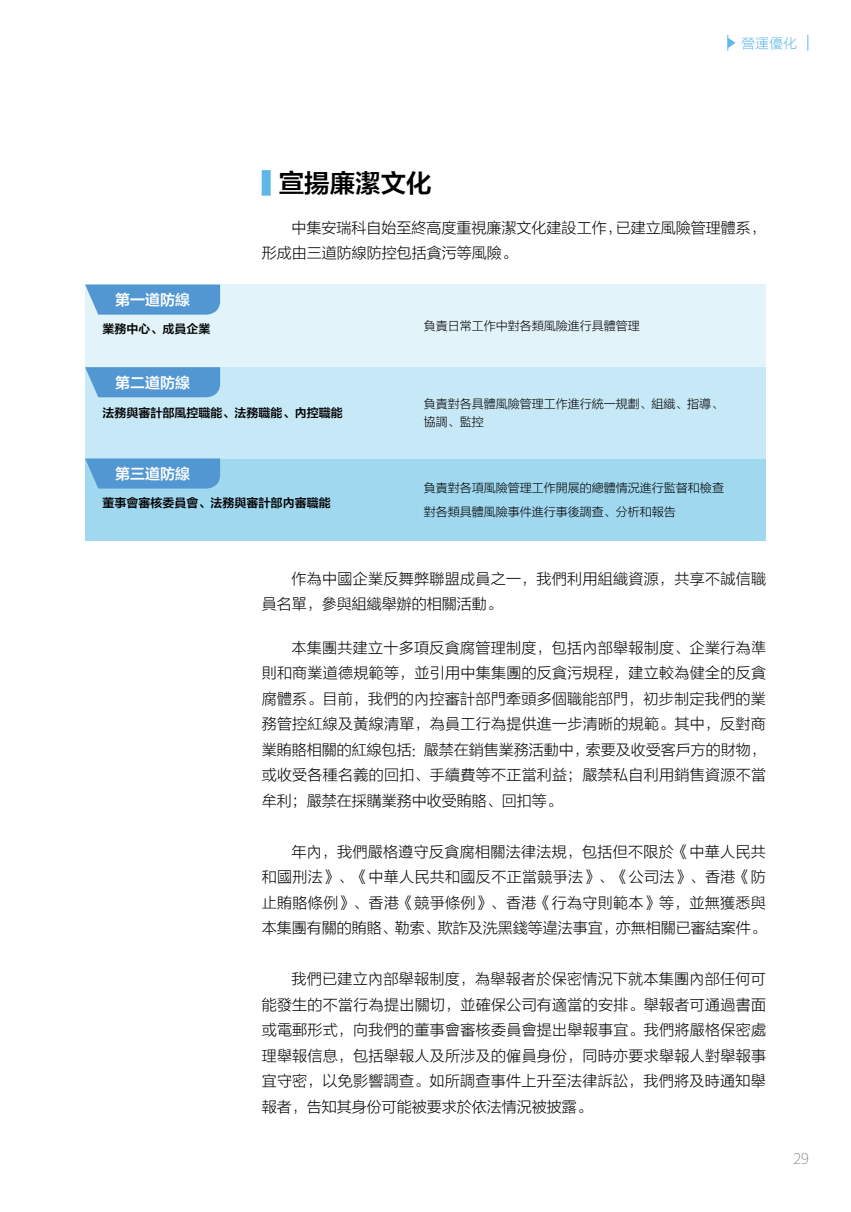
<style>
.page{position:relative;width:851px;height:1212px;background:#fff}
.page>*{position:absolute;margin:0;border:0;box-sizing:border-box;transform-origin:0 0}
.t1{font:25.5px "FZLTZCHK GBK1 0";color:#000}
.t2{font:15px/25.5px "FZLTXHK GBK1 0";color:#000;text-align:justify}
.t3{font:15px/25.5px "FZLTXHK GBK1 0";letter-spacing:.02em;color:#000}
.t4{font:15px "FZLTZCHK GBK1 0";color:#fff}
.t5{font:200 15px "Source Han Sans CN";color:#727171}
.t6{font:13.5px "FZLTXHK GBK1 0";color:#5eb7e8}
.t7{font:12px/18px "FZLTXHK GBK1 0";color:#000}
.t8{font:12px "FZLTZCHK GBK1 0";color:#000}
</style>
<div class="page">
<div style="left:85px;top:458px;width:680px;height:83px;background:#a0d8ef"></div>
<div style="left:85px;top:367px;width:680px;height:91px;background:#c7e8f6"></div>
<div style="left:85px;top:285px;width:680px;height:82px;background:#e2f3fa"></div>
<svg style="left:85px;top:285px;width:135px;height:30px;background:#5c9dd4"></svg>
<svg style="left:85px;top:367px;width:135px;height:30px;background:#599cd4"></svg>
<svg style="left:85px;top:458px;width:135px;height:30px;background:#589bd4"></svg>
<div style="left:261px;top:170px;width:9px;height:26px;background:#5eb7e8"></div>
<svg style="left:807px;top:35px;width:1px;height:16px"></svg>
<svg style="left:727px;top:35px;width:8px;height:16px"></svg>
<p class="t6" style="left:741px;top:36px;width:57px">營運優化</p>
<p class="t4" style="left:115px;top:292px;width:76px">第一道防線</p>
<p class="t8" style="left:102px;top:322px;width:109px">業務中心、成員企業</p>
<p class="t4" style="left:115px;top:374px;width:76px">第二道防線</p>
<h1 class="t1" style="left:279px;top:169px;width:155px">宣揚廉潔文化</h1>
<p class="t2" style="left:261px;top:215px;width:505px;text-indent:30px">中集安瑞科自始至終高度重視廉潔文化建設工作，已建立風險管理體系，形成由三道防線防控包括貪污等風險。</p>
<p class="t7" style="left:423px;top:317px;width:217px">負責日常工作中對各類風險進行具體管理</p>
<p class="t8" style="left:102px;top:407px;width:241px">法務與審計部風控職能、法務職能、內控職能</p>
<p class="t4" style="left:115px;top:465px;width:76px">第三道防線</p>
<p class="t8" style="left:102px;top:496px;width:229px">董事會審核委員會、法務與審計部內審職能</p>
<p class="t7" style="left:423px;top:395px;width:301px">負責對各具體風險管理工作進行統一規劃、組織、指導、協調、監控</p>
<p class="t7" style="left:423px;top:476px;width:301px;line-height:24px">負責對各項風險管理工作開展的總體情況進行監督和檢查對各類具體風險事件進行事後調查、分析和報告</p>
<p class="t3" style="left:262px;top:566px;width:505px;text-indent:30px">作為中國企業反舞弊聯盟成員之一，我們利用組織資源，共享不誠信職員名單，參與組織舉辦的相關活動。</p>
<p class="t2" style="left:262px;top:635px;width:506px;text-indent:30px">本集團共建立十多項反貪腐管理制度，包括內部舉報制度、企業行為準則和商業道德規範等，並引用中集集團的反貪污規程，建立較為健全的反貪腐體系。目前，我們的內控審計部門牽頭多個職能部門，初步制定我們的業務管控紅線及黃線清單，為員工行為提供進一步清晰的規範。其中，反對商業賄賂相關的紅線包括：嚴禁在銷售業務活動中，索要及收受客戶方的財物，或收受各種名義的回扣、手續費等不正當利益；嚴禁私自利用銷售資源不當牟利；嚴禁在採購業務中收受賄賂、回扣等。</p>
<p class="t2" style="left:262px;top:839px;width:505px;text-indent:30px">年內，我們嚴格遵守反貪腐相關法律法規，包括但不限於《中華人民共和國刑法》、《中華人民共和國反不正當競爭法》、《公司法》、香港《防止賄賂條例》、香港《競爭條例》、香港《行為守則範本》等，並無獲悉與本集團有關的賄賂、勒索、欺詐及洗黑錢等違法事宜，亦無相關已審結案件。</p>
<p class="t2" style="left:262px;top:967px;width:506px;text-indent:30px">我們已建立內部舉報制度，為舉報者於保密情況下就本集團內部任何可能發生的不當行為提出關切，並確保公司有適當的安排。舉報者可通過書面或電郵形式，向我們的董事會審核委員會提出舉報事宜。我們將嚴格保密處理舉報信息，包括舉報人及所涉及的僱員身份，同時亦要求舉報人對舉報事宜守密，以免影響調查。如所調查事件上升至法律訴訟，我們將及時通知舉報者，告知其身份可能被要求於依法情況被披露。</p>
<p class="t5" style="left:793px;top:1150px;width:17px">29</p>
</div>
